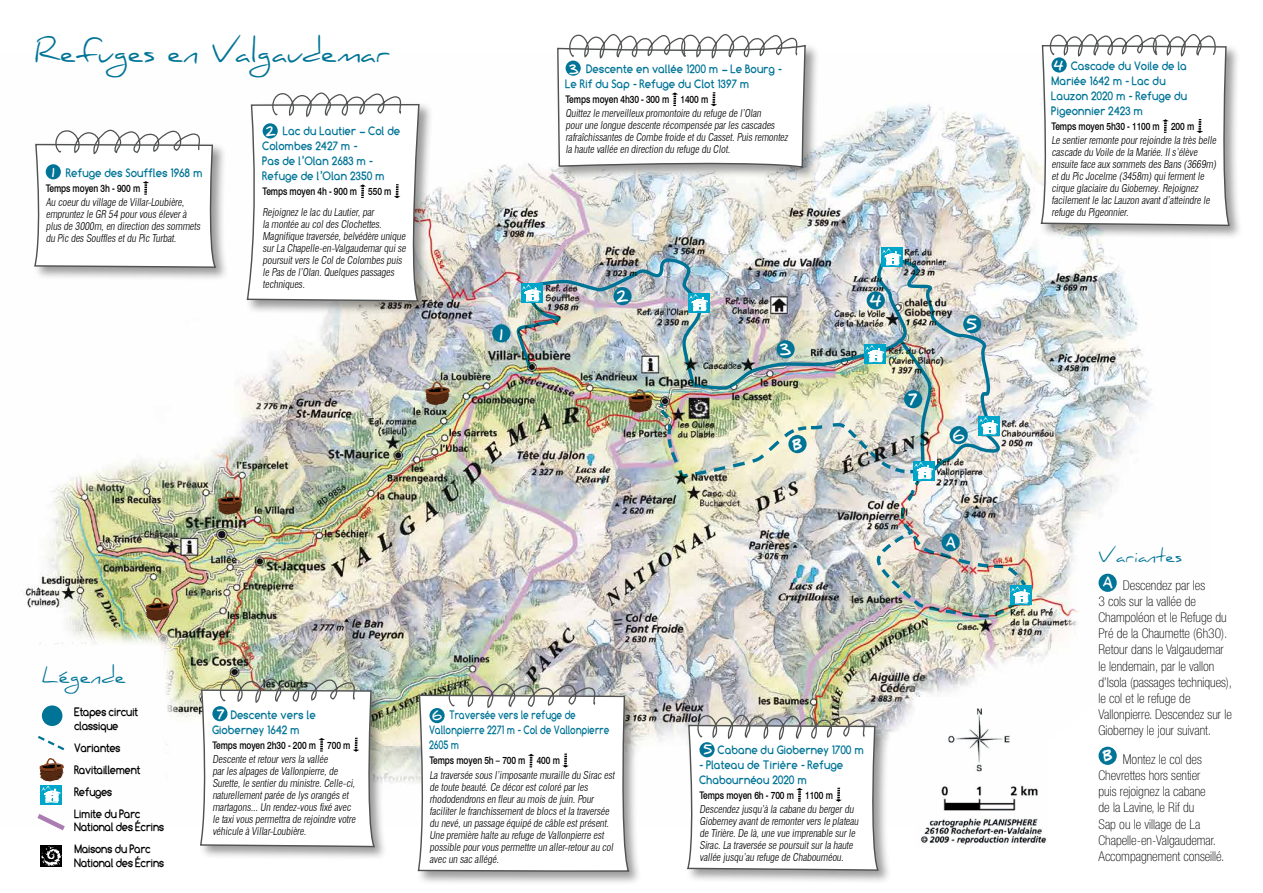
<style>
.page{position:relative;width:1263px;height:893px;background:#fff}
.page>*{position:absolute;margin:0;border:0;box-sizing:border-box;transform-origin:0 0}
.t1{font:30.15px "Daniel";color:#007496}
.t2{font:20.85px "Daniel";color:#007496}
.t3{font:18px "Daniel";color:#007496}
.t4{font:100 condensed 13.5px/16.2px "Helvetica Neue LT Std";color:#000}
.t5{font:900 12.6px "Daniel";color:#fff}
.t6{font:700 12px/15px "Comfortaa";letter-spacing:.03em;color:#007496;scale:.9 1}
.t7{font:700 12px/22px "Comfortaa";color:#000;scale:.88 1}
.t8{font:700 12px/15px "Comfortaa";letter-spacing:.03em;color:#007496;scale:.78 1}
.t9{font:300 condensed 10.5px/12px "Swiss 721 BT";color:#000}
.t10{font:500 10.5px "Swiss 721 BT";letter-spacing:-.01em;color:#000;scale:.8 1}
.s1{font-family:"Daniel";font-weight:900;font-size:10.5px;color:#fff}
.s2{font-family:"Daniel";font-weight:900;font-stretch:normal;font-size:12.6px;color:#fff}
</style>
<div class="page">
<img style="left:23px;top:104px;width:1129px;height:679px">
<img style="left:916px;top:697px;width:131px;height:148px">
<div style="left:1067px;top:517px;width:178px;height:305px;background:#fff"></div>
<div style="left:0;top:631px;width:179px;height:262px;background:#fff"></div>
<div style="left:32px;top:142px;width:198px;height:140px;background:#000;opacity:.4"></div>
<div style="left:245px;top:102px;width:188px;height:214px;background:#000;opacity:.4"></div>
<div style="left:1039px;top:43px;width:204px;height:197px;background:#000;opacity:.4"></div>
<div style="left:555px;top:43px;width:264px;height:138px;background:#000;opacity:.4"></div>
<div style="left:685px;top:722px;width:207px;height:163px;background:#000;opacity:.4"></div>
<div style="left:416px;top:692px;width:227px;height:194px;background:#000;opacity:.4"></div>
<div style="left:198px;top:687px;width:190px;height:174px;background:#000;opacity:.4"></div>
<div style="left:42px;top:705px;width:20px;height:21px;background:#007496;border-radius:50%"></div>
<div style="left:40px;top:785px;width:22px;height:19px;background:#00a6c9"></div>
<svg style="left:39px;top:758px;width:25px;height:45px"></svg>
<svg style="left:37px;top:814px;width:28px;height:17px"></svg>
<svg style="left:38px;top:736px;width:27px;height:15px"></svg>
<img style="left:41px;top:845px;width:20px;height:21px">
<svg style="left:145px;top:597px;width:25px;height:24px"></svg>
<svg style="left:218px;top:491px;width:24px;height:23px"></svg>
<svg style="left:425px;top:382px;width:25px;height:23px"></svg>
<div style="left:1010px;top:586px;width:21px;height:19px;background:#00a6c9"></div>
<img style="left:515px;top:248px;width:515px;height:371px">
<svg style="left:34px;top:126px;width:183px;height:141px"></svg>
<svg style="left:246px;top:92px;width:174px;height:216px"></svg>
<svg style="left:556px;top:34px;width:250px;height:134px"></svg>
<svg style="left:1040px;top:34px;width:190px;height:202px"></svg>
<svg style="left:686px;top:712px;width:193px;height:166px"></svg>
<svg style="left:417px;top:680px;width:213px;height:200px"></svg>
<svg style="left:199px;top:675px;width:176px;height:179px"></svg>
<div style="left:492px;top:324px;width:18px;height:18px;background:#007496;border-radius:50%"></div>
<div style="left:613px;top:287px;width:19px;height:18px;background:#007496;border-radius:50%"></div>
<div style="left:776px;top:340px;width:19px;height:18px;background:#007496;border-radius:50%"></div>
<div style="left:941px;top:533px;width:19px;height:18px;background:#007496;border-radius:50%"></div>
<div style="left:788px;top:435px;width:18px;height:18px;background:#007496;border-radius:50%"></div>
<div style="left:867px;top:291px;width:18px;height:18px;background:#007496;border-radius:50%"></div>
<div style="left:963px;top:315px;width:18px;height:18px;background:#007496;border-radius:50%"></div>
<div style="left:949px;top:426px;width:19px;height:18px;background:#007496;border-radius:50%"></div>
<div style="left:904px;top:390px;width:18px;height:18px;background:#007496;border-radius:50%"></div>
<div style="left:1098px;top:574px;width:19px;height:18px;background:#007496;border-radius:50%"></div>
<div style="left:1098px;top:747px;width:19px;height:18px;background:#007496;border-radius:50%"></div>
<h1 class="t1" style="left:34px;top:34px;width:358px">Refuges en Valgaudemar</h1>
<p class="t6" style="left:52px;top:165px;width:169px"><span class="s1">1</span> Refuge des Souffles 1968 m</p>
<p class="t10" style="left:46px;top:182px;width:120px">Temps moyen 3h - 900 m</p>
<p class="t9" style="left:46px;top:196px;width:158px">Au coeurdu village de Villar-Loubière, empruntezle GR 54 pourvous éleverà plus de 3000m,en direction des sommets du Pic des Souffles etdu Pic Turbat.</p>
<p class="t6" style="left:263px;top:123px;width:154px"><span class="s1">2</span> Lac du Lautier – Col de<br>Colombes 2427 m -<br>Pas de l’Olan 2683 m -<br>Refuge de l’Olan 2350 m</p>
<p class="t10" style="left:263px;top:185px;width:163px">Temps moyen 4h - 900 m 550 m</p>
<p class="t9" style="left:263px;top:206px;width:147px">Rejoignezle lac du Lautier,par<br>la montée au coldes Clochettes.<br>Magnifique traversée,belvédère unique surLa Chapelle-en-Valgaudemarquise poursuitvers le Colde Colombes puis le Pas de l’Olan.Quelques passages techniques.</p>
<p class="t5" style="left:500px;top:328px;width:5px">1</p>
<p class="t6" style="left:566px;top:61px;width:242px;text-indent:4px"><span class="s1">3</span> Descente en vallée 1200 m – Le Bourg -<br>Le Rif du Sap - Refuge du Clot 1397 m</p>
<p class="t10" style="left:566px;top:93px;width:180px">Temps moyen 4h30 - 300 m 1400 m</p>
<p class="t9" style="left:566px;top:107px;width:226px">Quittezle merveilleux promontoire du refuge de l’Olan pourune longue descente récompensée parles cascades rafraîchissantes de Combe froide etdu Casset.Puis remontez la haute vallée en direction du refuge du Clot.</p>
<p class="t5" style="left:617px;top:290px;width:13px">2</p>
<p class="t5" style="left:780px;top:343px;width:13px">3</p>
<p class="t5" style="left:793px;top:438px;width:11px">B</p>
<p class="t5" style="left:870px;top:294px;width:14px">4</p>
<p class="t5" style="left:908px;top:393px;width:11px">7</p>
<p class="t5" style="left:966px;top:318px;width:13px">5</p>
<p class="t5" style="left:953px;top:429px;width:14px">6</p>
<p class="t5" style="left:946px;top:536px;width:12px">A</p>
<h2 class="t2" style="left:42px;top:663px;width:85px">Légende</h2>
<p class="t7" style="left:74px;top:705px;width:74px;line-height:13.5px">Etapes circuit classique</p>
<p class="t7" style="left:74px;top:736px;width:77px">Variantes<br>Ravitaillement<br>Refuges<br>Limite du Parc</p>
<p class="t7" style="left:74px;top:816px;width:103px">National des Écrins<br>Maisons du Parc</p>
<p class="t7" style="left:74px;top:851px;width:103px">National des Écrins</p>
<p class="t6" style="left:212px;top:707px;width:116px;text-indent:4px"><span class="s1">7</span> Descente vers le<br>Gioberney 1642 m</p>
<p class="t10" style="left:212px;top:738px;width:174px">Temps moyen 2h30 - 200 m 700 m</p>
<p class="t9" style="left:212px;top:753px;width:146px">Descente etretourvers la vallée parles alpages de Vallonpierre,de Surette,le sentierdu ministre.Celle-ci, naturellementparée de lys orangés et martagons...Un rendez-vous fixé avec le taxivous permettra de rejoindre votre véhicule à Villar-Loubière.</p>
<p class="t8" style="left:429px;top:708px;width:232px"><span class="s1">6</span> Traversée vers le refuge de<br>Vallonpierre 2271 m - Col de Vallonpierre<br>2605 m</p>
<p class="t10" style="left:429px;top:754px;width:165px">Temps moyen 5h – 700 m 400 m</p>
<p class="t9" style="left:429px;top:769px;width:188px">La traversée sous l’imposante muraille du Sirac est de toute beauté.Ce décorestcoloré parles rhododendrons en fleurau mois de juin.Pour faciliterle franchissementde blocs etla traversée du nevé,un passage équipé de câble estprésent.<br>Une première halte au refuge de Vallonpierre est possible pourvous permettre un aller-retourau col avec un sac allégé.</p>
<p class="t6" style="left:703px;top:742px;width:180px"><span class="s1">5</span> Cabane du Gioberney 1700 m</p>
<p class="t6" style="left:699px;top:757px;width:161px">- Plateau de Tirière - Refuge<br>Chabournéou 2020 m</p>
<p class="t10" style="left:699px;top:788px;width:168px">Temps moyen 6h - 700 m 1100 m</p>
<p class="t9" style="left:699px;top:803px;width:162px">Descendezjusqu’à la cabane du bergerdu Gioberney avantde remontervers le plateau de Tirière.De là,une vue imprenable surle Sirac.La traversée se poursuitsurla haute vallée jusqu’au refuge de Chabournéou.</p>
<p class="t6" style="left:1051px;top:58px;width:152px"><span class="s1">4</span> Cascade du Voile de la<br>Mariée 1642 m - Lac du<br>Lauzon 2020 m - Refuge du<br>Pigeonnier 2423 m</p>
<p class="t10" style="left:1051px;top:120px;width:180px">Temps moyen 5h30 - 1100 m 200 m</p>
<p class="t9" style="left:1051px;top:134px;width:168px">Le sentierremonte pourrejoindre la très belle cascade du Voile de la Mariée.Ils’élève ensuite face aux sommets des Bans (3669m) etdu Pic Jocelme (3458m)quifermentle cirque glaciaire du Gioberney.Rejoignez facilementle lac Lauzon avantd’atteindre le refuge du Pigeonnier.</p>
<h3 class="t3" style="left:1098px;top:546px;width:85px">Variantes</h3>
<p class="t4" style="left:1098px;top:577px;width:135px;text-indent:4px"><span class="s2">A</span> Descendez par les<br>3 cols sur la vallée de<br>Champoléon et le Refuge du<br>Pré de la Chaumette (6h30).<br>Retour dans le Valgaudemar le lendemain, par le vallon d’Isola (passages techniques), le col et le refuge de<br>Vallonpierre. Descendez sur le<br>Gioberney le jour suivant.</p>
<p class="t4" style="left:1098px;top:751px;width:127px;text-indent:4px"><sup>B</sup> Montez le col des<br>Chevrettes hors sentier<br>puis rejoignez la cabane<br>de la Lavine, le Rif du<br>Sap ou le village de La<br>Chapelle-en-Valgaudemar.<br>Accompagnement conseillé.</p>
</div>
